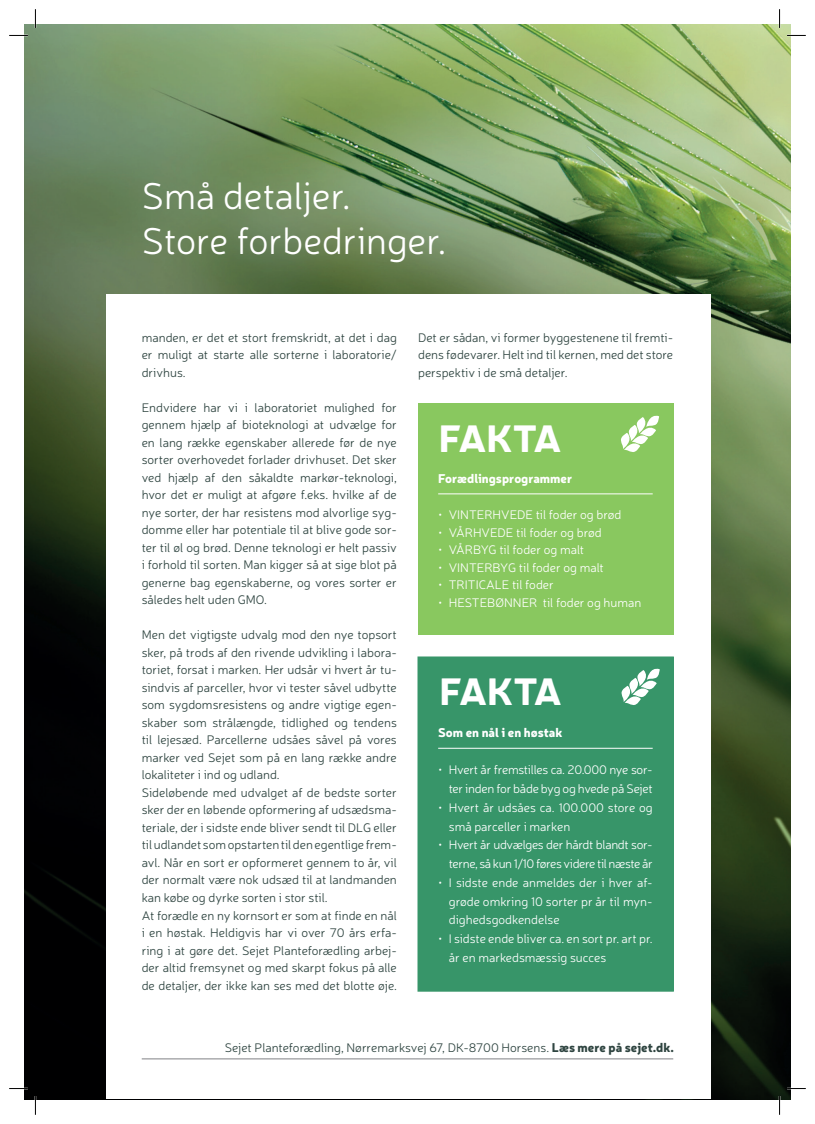
<style>
.page{position:relative;width:815px;height:1124px;background:#fff}
.page>*{position:absolute;margin:0;border:0;box-sizing:border-box;transform-origin:0 0}
.t1{font:300 37.5px/45px "Neris";color:#fff}
.t2{font:900 37.5px "Neris";letter-spacing:-.045em;color:#fff}
.t3{font:300 12.5px/17.5px "Neris";color:#2e4440;text-align:justify}
.t4{font:300 12.5px/18.8px "Neris";color:#fff}
.t5{font:300 12.5px/18.8px "Neris";letter-spacing:-.025em;color:#fff;text-align:right}
.t6{font:300 12.5px/18.8px "Neris";letter-spacing:-.02em;color:#fff;text-align:right}
.t7{font:900 12.5px "Neris";color:#fff}
.s1{font-weight:900}
</style>
<div class="page">
<img style="left:25px;top:25px;width:765px;height:1073px">
<div style="left:106px;top:294px;width:604px;height:804px;background:#fff"></div>
<hr style="left:142px;top:1058px;width:531px;height:1px;background:#808285">
<div style="left:418px;top:403px;width:255px;height:231px;background:#89c85f"></div>
<hr style="left:438px;top:493px;width:215px;height:1px;background:#fff">
<svg style="left:621px;top:415px;width:38px;height:37px"></svg>
<div style="left:418px;top:657px;width:255px;height:333px;background:#379569"></div>
<div style="left:417px;top:656px;width:257px;height:335px;border:1px solid #13824e"></div>
<hr style="left:438px;top:747px;width:215px;height:1px;background:#fff">
<svg style="left:621px;top:668px;width:39px;height:37px"></svg>
<svg style="left:9px;top:35px;width:19px;height:1px"></svg>
<svg style="left:787px;top:35px;width:19px;height:1px"></svg>
<svg style="left:9px;top:1087px;width:19px;height:2px"></svg>
<svg style="left:787px;top:1087px;width:19px;height:2px"></svg>
<svg style="left:35px;top:9px;width:1px;height:19px"></svg>
<svg style="left:35px;top:1095px;width:1px;height:19px"></svg>
<svg style="left:779px;top:9px;width:1px;height:19px"></svg>
<svg style="left:779px;top:1095px;width:1px;height:19px"></svg>
<h1 class="t1" style="left:142px;top:174px;width:306px">Små detaljer.<br>Store forbedringer.</h1>
<p class="t3" style="left:142px;top:328px;width:257px">manden, er det et stort fremskridt, at det i dag er muligt at starte alle sorterne i laboratorie/ drivhus.</p>
<p class="t3" style="left:142px;top:398px;width:257px">Endvidere har vi i laboratoriet mulighed for gennem hjælp af bioteknologi at udvælge for en lang række egenskaber allerede før de nye sorter overhovedet forlader drivhuset. Det sker ved hjælp af den såkaldte markør-teknologi, hvor det er muligt at afgøre f.eks. hvilke af de nye sorter, der har resistens mod alvorlige syg&shy;domme eller har potentiale til at blive gode sor&shy;ter til øl og brød. Denne teknologi er helt passiv i forhold til sorten. Man kigger så at sige blot på generne bag egenskaberne, og vores sorter er således helt uden GMO.</p>
<p class="t3" style="left:142px;top:626px;width:257px;text-align:left">Men det vigtigste udvalg mod den nye topsort sker, på trods af den rivende udvikling i labora&shy;toriet, forsat i marken. Her udsår vi hvert år tu&shy;sindvis af parceller, hvor vi tester såvel udbytte som sygdomsresistens og andre vigtige egen&shy;skaber som strålængde, tidlighed og tendens til lejesæd. Parcellerne udsåes såvel på vores marker ved Sejet som på en lang række andre lokaliteter i ind og udland.<br>Sideløbende med udvalget af de bedste sorter sker der en løbende opformering af udsædsma&shy;teriale, der i sidste ende bliver sendt til DLG eller til udlandet som opstarten til den egentlige frem&shy;avl. Når en sort er opformeret gennem to år, vil der normalt være nok udsæd til at landmanden kan købe og dyrke sorten i stor stil.<br>At forædle en ny kornsort er som at finde en nål i en høstak. Heldigvis har vi over 70 års erfa&shy;ring i at gøre det. Sejet Planteforædling arbej&shy;der altid fremsynet og med skarpt fokus på alle de detaljer, der ikke kan ses med det blotte øje.</p>
<p class="t3" style="left:418px;top:328px;width:257px">Det er sådan, vi former byggestenene til fremti&shy;dens fødevarer. Helt ind til kernen, med det store perspektiv i de små detaljer.</p>
<h1 class="t2" style="left:439px;top:424px;width:124px">FAKTA</h1>
<p class="t7" style="left:438px;top:474px;width:136px">Forædlingsprogrammer</p>
<p class="t4" style="left:438px;top:506px;width:185px">• VINTERHVEDE til foder og brød</p>
<p class="t4" style="left:438px;top:523px;width:165px">• VÅRHVEDE til foder og brød</p>
<p class="t4" style="left:438px;top:541px;width:148px">• VÅRBYG til foder og malt</p>
<p class="t4" style="left:438px;top:558px;width:167px">• VINTERBYG til foder og malt</p>
<p class="t4" style="left:438px;top:576px;width:117px">• TRITICALE til foder</p>
<p class="t4" style="left:438px;top:593px;width:205px">• HESTEBØNNER til foder og human</p>
<h1 class="t2" style="left:440px;top:677px;width:124px">FAKTA</h1>
<p class="t7" style="left:438px;top:727px;width:126px">Som en nål i en høstak</p>
<p class="t6" style="left:438px;top:760px;width:216px">• Hvert år fremstilles ca. 20.000 nye sor&shy;ter inden for både byg og hvede på Sejet</p>
<p class="t4" style="left:449px;top:798px;width:205px;text-indent:-11px">• Hvert år udsåes ca. 100.000 store og små parceller i marken</p>
<p class="t5" style="left:438px;top:835px;width:216px">• Hvert år udvælges der hårdt blandt sor&shy;terne, så kun 1/10 føres videre til næste år</p>
<p class="t4" style="left:449px;top:873px;width:205px;text-align:justify;text-indent:-11px">• I sidste ende anmeldes der i hver af&shy;grøde omkring 10 sorter pr år til myn&shy;dighedsgodkendelse</p>
<p class="t4" style="left:449px;top:929px;width:205px;text-indent:-11px">• I sidste ende bliver ca. en sort pr. art pr. år en markedsmæssig succes</p>
<p class="t3" style="left:225px;top:1039px;width:451px">Sejet Planteforædling, Nørremarksvej 67, DK-8700 Horsens. <span class="s1">Læs mere på sejet.dk.</span></p>
</div>
